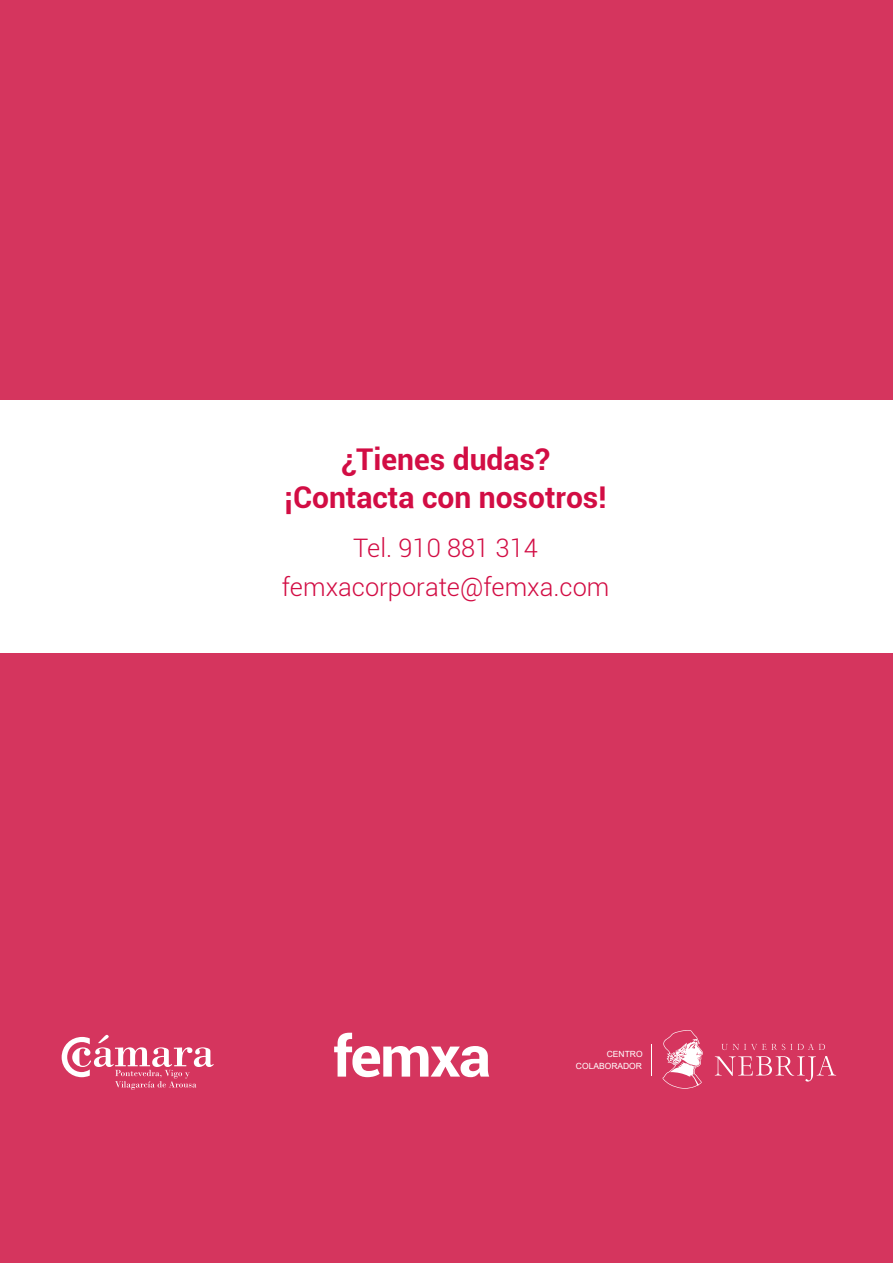
<style>
.page{position:relative;width:893px;height:1263px;background:#d5355e}
.page>*{position:absolute;margin:0;border:0;box-sizing:border-box;transform-origin:0 0}
.t1{font:700 30px/37.5px "Roboto";color:#d20d44;text-align:center}
.t2{font:300 25.5px/39px "Roboto";color:#d20d44;text-align:center}
.t3{font:8.55px/11.4px "Arial";color:#fff;text-align:right}
</style>
<div class="page">
<svg style="left:334px;top:1033px;width:155px;height:44px"></svg>
<hr style="left:651px;top:1044px;width:1px;height:32px;background:#fff">
<svg style="left:721px;top:1044px;width:104px;height:6px"></svg>
<svg style="left:715px;top:1056px;width:121px;height:25px"></svg>
<svg style="left:662px;top:1030px;width:41px;height:59px"></svg>
<svg style="left:62px;top:1035px;width:152px;height:55px"></svg>
<div style="left:0;top:401px;width:893px;height:252px;background:#fff"></div>
<p class="t1" style="left:285px;top:440px;width:324px">¿Tienes dudas? ¡Contacta con nosotros!</p>
<p class="t2" style="left:282px;top:527px;width:329px">Tel. 910 881 314 femxacorporate@femxa.com</p>
<p class="t3" style="left:576px;top:1048px;width:68px">CENTRO<br>COLABORADOR</p>
</div>
